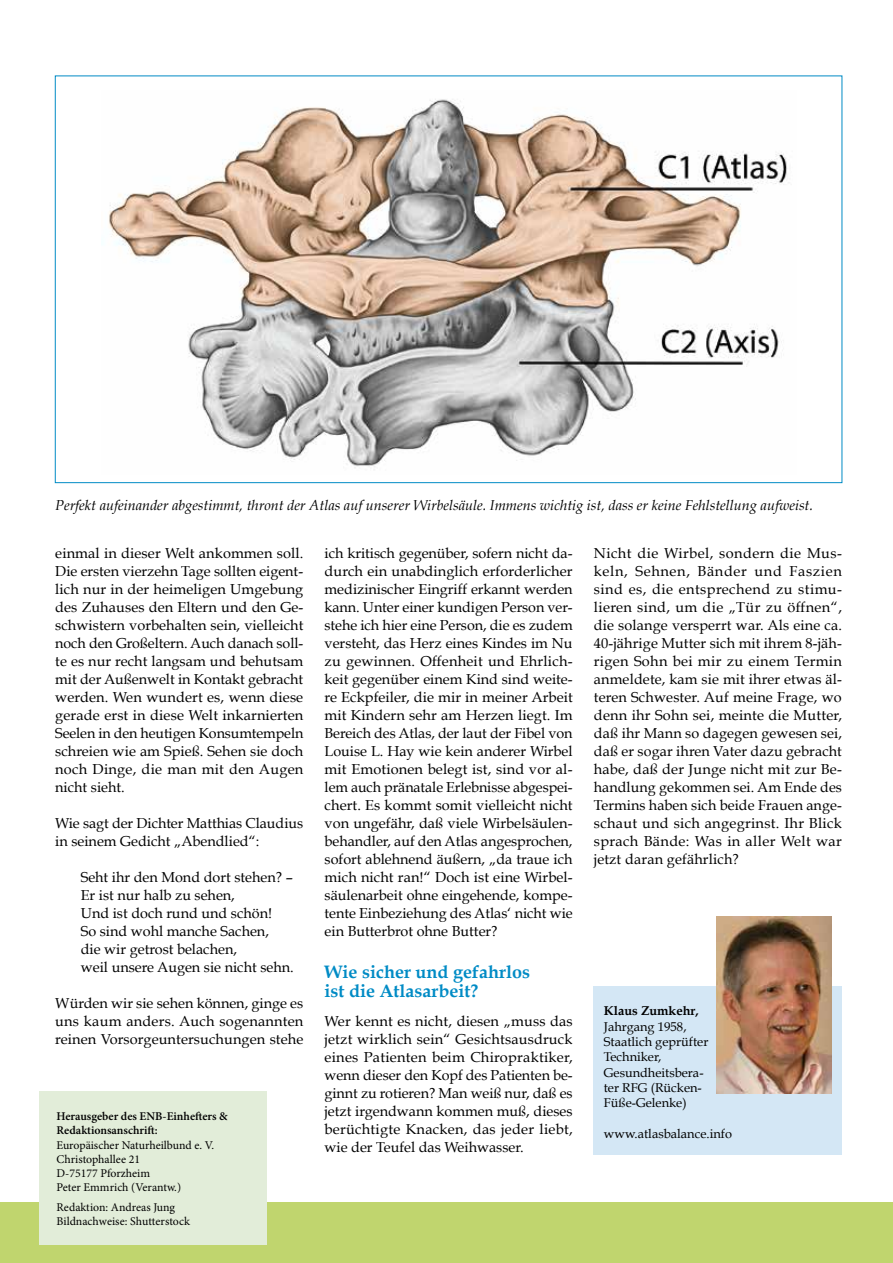
<style>
.page{position:relative;width:893px;height:1263px;background:#fff}
.page>*{position:absolute;margin:0;border:0;box-sizing:border-box;transform-origin:0 0}
.t1{font:700 18px/19.5px "Book Antiqua";color:#008bc5}
.t2{font:14.4px/18px "Book Antiqua";color:#000;text-align:justify}
.t3{font:italic 14.4px "Book Antiqua";color:#000}
.t4{font:12.75px/15.3px "Book Antiqua";color:#000}
.t5{font:700 12.75px "Book Antiqua";color:#000}
.t6{font:11.85px/14.2px "Minion Pro";color:#000}
.t7{font:600 11.85px/14.2px "Minion Pro";color:#000}
</style>
<div class="page">
<div style="left:0;top:1202px;width:893px;height:61px;background:#c0d56e"></div>
<div style="left:39px;top:1091px;width:227px;height:154px;background:#e2edd9"></div>
<img style="left:109px;top:99px;width:680px;height:371px">
<div style="left:594px;top:986px;width:248px;height:169px;background:#d4e7f5"></div>
<img style="left:717px;top:916px;width:115px;height:178px">
<p class="t3" style="left:55px;top:497px;width:759px">Perfekt aufeinander abgestimmt, thront der Atlas auf unserer Wirbelsäule. Immens wichtig ist, dass er keine Fehlstellung aufweist.</p>
<p class="t2" style="left:55px;top:544px;width:250px">einmal in dieser Welt ankommen soll.<br>Die ersten vierzehn Tage sollten eigent&shy;lich nur in der heimeligen Umgebung des Zuhauses den Eltern und den Ge&shy;schwistern vorbehalten sein, vielleicht noch den Großeltern. Auch danach soll&shy;te es nur recht langsam und behutsam mit der Außenwelt in Kontakt gebracht werden. Wen wundert es, wenn diese gerade erst in diese Welt inkarnierten Seelen in den heutigen Konsumtempeln schreien wie am Spieß. Sehen sie doch noch Dinge, die man mit den Augen nicht sieht.</p>
<p class="t2" style="left:55px;top:814px;width:249px">Wie sagt der Dichter Matthias Claudius in seinem Gedicht „Abendlied“:</p>
<p class="t2" style="left:81px;top:868px;width:214px;text-align:left">Seht ihr den Mond dort stehen? –<br>Er ist nur halb zu sehen,<br>Und ist doch rund und schön!<br>So sind wohl manche Sachen,<br>die wir getrost belachen,<br>weil unsere Augen sie nicht sehn.</p>
<p class="t2" style="left:55px;top:994px;width:250px">Würden wir sie sehen können, ginge es uns kaum anders. Auch sogenannten reinen Vorsorgeuntersuchungen stehe</p>
<p class="t2" style="left:325px;top:544px;width:250px">ich kritisch gegenüber, sofern nicht da&shy;durch ein unabdinglich erforderlicher medizinischer Eingriff erkannt werden kann. Unter einer kundigen Person ver&shy;stehe ich hier eine Person, die es zudem versteht, das Herz eines Kindes im Nu zu gewinnen. Offenheit und Ehrlich&shy;keit gegenüber einem Kind sind weite&shy;re Eckpfeiler, die mir in meiner Arbeit mit Kindern sehr am Herzen liegt. Im Bereich des Atlas, der laut der Fibel von Louise L. Hay wie kein anderer Wirbel mit Emotionen belegt ist, sind vor al&shy;lem auch pränatale Erlebnisse abgespei&shy;chert. Es kommt somit vielleicht nicht von ungefähr, daß viele Wirbelsäulen&shy;behandler, auf den Atlas angesprochen, sofort ablehnend äußern, „da traue ich mich nicht ran!“ Doch ist eine Wirbel&shy;säulenarbeit ohne eingehende, kompe&shy;tente Einbeziehung des Atlas‘ nicht wie ein Butterbrot ohne Butter?</p>
<p class="t1" style="left:325px;top:962px;width:207px">Wie sicher und gefahrlos ist die Atlasarbeit?</p>
<p class="t2" style="left:325px;top:1012px;width:250px">Wer kennt es nicht, diesen „muss das jetzt wirklich sein“ Gesichtsausdruck eines Patienten beim Chiropraktiker, wenn dieser den Kopf des Patienten be&shy;ginnt zu rotieren? Man weiß nur, daß es jetzt irgendwann kommen muß, dieses berüchtigte Knacken, das jeder liebt, wie der Teufel das Weihwasser.</p>
<p class="t2" style="left:594px;top:544px;width:250px">Nicht die Wirbel, sondern die Mus&shy;keln, Sehnen, Bänder und Faszien sind es, die entsprechend zu stimu&shy;lieren sind, um die „Tür zu öffnen“, die solange versperrt war. Als eine ca.<br>40-jährige Mutter sich mit ihrem 8-jäh&shy;rigen Sohn bei mir zu einem Termin anmeldete, kam sie mit ihrer etwas äl&shy;teren Schwester. Auf meine Frage, wo denn ihr Sohn sei, meinte die Mutter, daß ihr Mann so dagegen gewesen sei, daß er sogar ihren Vater dazu gebracht habe, daß der Junge nicht mit zur Be&shy;handlung gekommen sei. Am Ende des Termins haben sich beide Frauen ange&shy;schaut und sich angegrinst. Ihr Blick sprach Bände: Was in aller Welt war jetzt daran gefährlich?</p>
<p class="t5" style="left:604px;top:1004px;width:96px">Klaus Zumkehr,</p>
<p class="t4" style="left:604px;top:1019px;width:106px">Jahrgang 1958,<br>Staatlich geprüfter<br>Techniker,<br>Gesundheitsbera&shy;ter RFG (Rücken-<br>Füße-Gelenke)</p>
<p class="t4" style="left:604px;top:1126px;width:130px">www.atlasbalance.info</p>
<p class="t7" style="left:57px;top:1109px;width:173px">Herausgeber des ENB-Einhefters &amp;<br>Redaktionsanschrift:</p>
<p class="t6" style="left:57px;top:1138px;width:159px">Europäischer Naturheilbund e. V.<br>Christophallee 21<br>D-75177 Pforzheim<br>Peter Emmrich (Verantw.)</p>
<p class="t6" style="left:57px;top:1200px;width:135px">Redaktion: Andreas Jung<br>Bildnachweise: Shutterstock</p>
</div>
